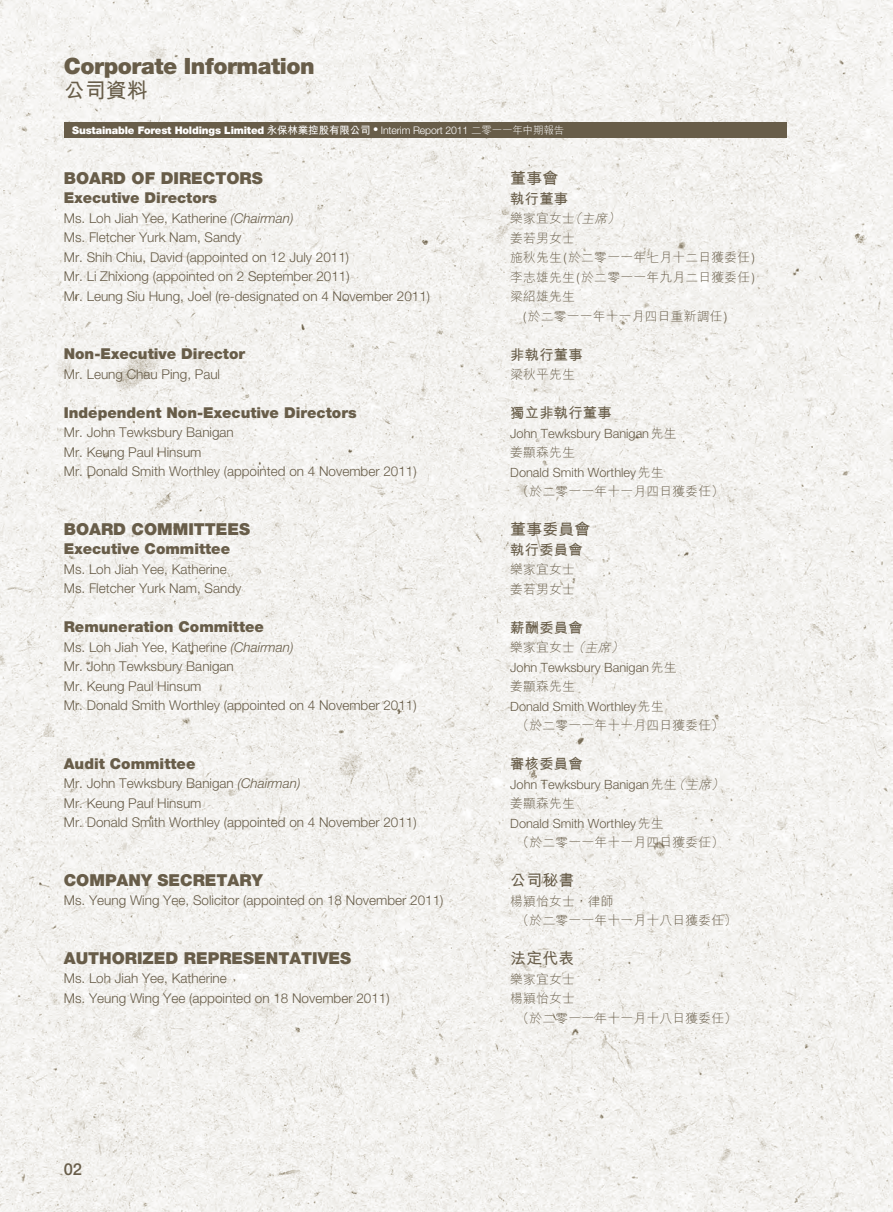
<style>
.page{position:relative;width:893px;height:1212px;background:#fff}
.page>*{position:absolute;margin:0;border:0;box-sizing:border-box;transform-origin:0 0}
.t1{font:900 22.5px "Helvetica Neue LT Std";letter-spacing:-.02em;color:#685d49}
.t2{font:700 21px "M Hei HK";color:#685d49}
.t3{font:900 16.5px "Helvetica Neue LT Std";color:#685d49}
.t4{font:500 16.5px "Helvetica Neue LT Std";color:#685d49}
.t5{font:700 15.75px "M Hei HK";letter-spacing:.02em;color:#685d49}
.t6{font:900 15px "Helvetica Neue LT Std";color:#685d49}
.t7{font:700 14.25px "M Hei HK";letter-spacing:.02em;color:#685d49}
.t8{font:300 13.5px/19.5px "Helvetica Neue LT Std";color:#685d49}
.t9{font:300 12.75px/19.5px "M Hei HK";letter-spacing:.02em;color:#685d49}
.t10{font:300 12.75px "Helvetica Neue LT Std";color:#685d49}
.t11{font:900 10.5px "Helvetica Neue LT Std";letter-spacing:-.015em;color:#fff}
.s1{font-family:"M Hei HK";font-weight:700}
.s2{font-family:"Univers LT Std";font-weight:300}
.s3{font-weight:300}
.s4{font-family:"M Hei HK";font-weight:300}
.s5{font-style:italic}
.s6{font-family:"Helvetica Neue LT Std"}
.s7{font-family:"M Hei HK"}
.s8{font-family:"M Hei HK";font-style:italic}
</style>
<div class="page">
<img style="left:0;top:0;width:893px;height:1212px">
<div style="left:64px;top:122px;width:723px;height:16px;background:#685d49"></div>
<h1 class="t1" style="left:64px;top:53px;width:252px">Corporate Information</h1>
<h2 class="t2" style="left:64px;top:75px;width:85px">公司資料</h2>
<p class="t11" style="left:72px;top:124px;width:494px">Sustainable Forest Holdings Limited <span class="s1">永保林業控股有限公司</span> <span class="s2">•</span> <span class="s3">Interim Report 2011</span> <span class="s4">二零一一年中期報告</span></p>
<p class="t3" style="left:64px;top:168px;width:200px">BOARD OF DIRECTORS</p>
<p class="t6" style="left:64px;top:189px;width:155px">Executive Directors</p>
<p class="t8" style="left:64px;top:208px;width:368px">Ms. Loh Jiah Yee, Katherine <span class="s5">(Chairman)<br></span>Ms. Fletcher Yurk Nam, Sandy<br>Mr. Shih Chiu, David (appointed on 12 July 2011)<br>Mr. Li Zhixiong (appointed on 2 September 2011)<br>Mr. Leung Siu Hung, Joel (re-designated on 4 November 2011)</p>
<p class="t6" style="left:64px;top:345px;width:183px">Non-Executive Director</p>
<p class="t8" style="left:64px;top:364px;width:158px">Mr. Leung Chau Ping, Paul</p>
<p class="t6" style="left:64px;top:403px;width:294px">Independent Non-Executive Directors</p>
<p class="t8" style="left:64px;top:422px;width:354px">Mr. John Tewksbury Banigan<br>Mr. Keung Paul Hinsum<br>Mr. Donald Smith Worthley (appointed on 4 November 2011)</p>
<p class="t3" style="left:64px;top:519px;width:188px">BOARD COMMITTEES</p>
<p class="t6" style="left:64px;top:540px;width:168px">Executive Committee</p>
<p class="t8" style="left:64px;top:559px;width:179px">Ms. Loh Jiah Yee, Katherine<br>Ms. Fletcher Yurk Nam, Sandy</p>
<p class="t6" style="left:64px;top:618px;width:202px">Remuneration Committee</p>
<p class="t8" style="left:64px;top:637px;width:354px">Ms. Loh Jiah Yee, Katherine <span class="s5">(Chairman)<br></span>Mr. John Tewksbury Banigan<br>Mr. Keung Paul Hinsum<br>Mr. Donald Smith Worthley (appointed on 4 November 2011)</p>
<p class="t6" style="left:64px;top:754px;width:133px">Audit Committee</p>
<p class="t8" style="left:64px;top:773px;width:354px">Mr. John Tewksbury Banigan <span class="s5">(Chairman)<br></span>Mr. Keung Paul Hinsum<br>Mr. Donald Smith Worthley (appointed on 4 November 2011)</p>
<p class="t3" style="left:64px;top:870px;width:200px">COMPANY SECRETARY</p>
<p class="t8" style="left:64px;top:890px;width:381px">Ms. Yeung Wing Yee, Solicitor (appointed on 18 November 2011)</p>
<p class="t3" style="left:64px;top:948px;width:289px">AUTHORIZED REPRESENTATIVES</p>
<p class="t8" style="left:64px;top:968px;width:327px">Ms. Loh Jiah Yee, Katherine<br>Ms. Yeung Wing Yee (appointed on 18 November 2011)</p>
<p class="t4" style="left:64px;top:1159px;width:20px">02</p>
<p class="t5" style="left:510px;top:167px;width:49px">董事會</p>
<p class="t7" style="left:510px;top:188px;width:59px">執行董事</p>
<p class="t9" style="left:510px;top:209px;width:114px">樂家宜女士<span class="s5">（主席）</span></p>
<p class="t9" style="left:510px;top:228px;width:66px">姜若男女士</p>
<p class="t9" style="left:510px;top:248px;width:246px">施秋先生<span class="s6">(</span>於二零一一年七月十二日獲委任<span class="s6">)</span></p>
<p class="t9" style="left:510px;top:267px;width:246px">李志雄先生<span class="s6">(</span>於二零一一年九月二日獲委任<span class="s6">)</span></p>
<p class="t9" style="left:510px;top:287px;width:66px">梁紹雄先生</p>
<p class="t9" style="left:523px;top:306px;width:206px"><span class="s6">(</span>於二零一一年十一月四日重新調任<span class="s6">)</span></p>
<p class="t7" style="left:510px;top:344px;width:74px">非執行董事</p>
<p class="t9" style="left:510px;top:365px;width:66px">梁秋平先生</p>
<p class="t7" style="left:510px;top:403px;width:103px">獨立非執行董事</p>
<p class="t10" style="left:510px;top:425px;width:168px">John Tewksbury Banigan<span class="s7">先生</span></p>
<p class="t9" style="left:510px;top:443px;width:66px">姜顯森先生</p>
<p class="t10" style="left:510px;top:464px;width:155px">Donald Smith Worthley<span class="s7">先生</span></p>
<p class="t9" style="left:517px;top:482px;width:209px">（於二零一一年十一月四日獲委任）</p>
<p class="t5" style="left:510px;top:518px;width:82px">董事委員會</p>
<p class="t7" style="left:510px;top:539px;width:74px">執行委員會</p>
<p class="t9" style="left:510px;top:560px;width:66px">樂家宜女士姜若男女士</p>
<p class="t7" style="left:510px;top:617px;width:74px">薪酬委員會</p>
<p class="t9" style="left:510px;top:638px;width:117px">樂家宜女士<span class="s5">（主席）</span></p>
<p class="t10" style="left:510px;top:659px;width:168px">John Tewksbury Banigan<span class="s7">先生</span></p>
<p class="t9" style="left:510px;top:677px;width:66px">姜顯森先生</p>
<p class="t10" style="left:510px;top:698px;width:155px">Donald Smith Worthley<span class="s7">先生</span></p>
<p class="t9" style="left:517px;top:716px;width:209px">（於二零一一年十一月四日獲委任）</p>
<p class="t7" style="left:510px;top:754px;width:74px">審核委員會</p>
<p class="t10" style="left:510px;top:776px;width:218px">John Tewksbury Banigan<span class="s7">先生</span><span class="s8">（主席）</span></p>
<p class="t9" style="left:510px;top:794px;width:66px">姜顯森先生</p>
<p class="t10" style="left:510px;top:815px;width:155px">Donald Smith Worthley<span class="s7">先生</span></p>
<p class="t9" style="left:517px;top:833px;width:209px">（於二零一一年十一月四日獲委任）</p>
<p class="t5" style="left:510px;top:869px;width:65px">公司秘書</p>
<p class="t9" style="left:517px;top:891px;width:222px;text-indent:-6px">楊穎怡女士，律師<br>（於二零一一年十一月十八日獲委任）</p>
<p class="t5" style="left:510px;top:947px;width:65px">法定代表</p>
<p class="t9" style="left:510px;top:969px;width:66px">樂家宜女士</p>
<p class="t9" style="left:510px;top:989px;width:66px">楊穎怡女士</p>
<p class="t9" style="left:517px;top:1008px;width:222px">（於二零一一年十一月十八日獲委任）</p>
</div>
